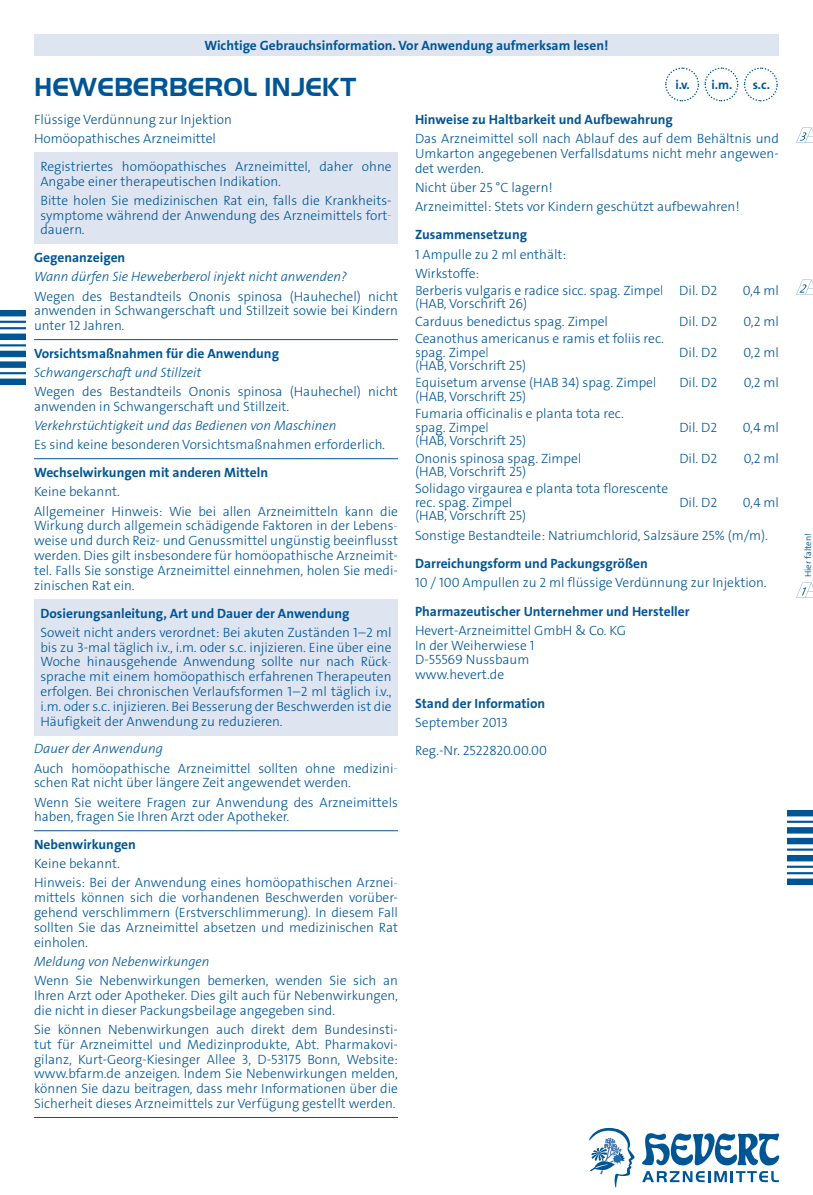
<style>
.page{position:relative;width:813px;height:1195px;background:#fff}
.page>*{position:absolute;margin:0;border:0;box-sizing:border-box;transform-origin:0 0}
.t1{font:700 27px "Handel Gothic Hevert";color:#005595}
.t2{font:13.5px/14.9px "The Sans LP3 Lig";color:#005595}
.t3{font:13.5px "The Sans LP7 Bld";color:#005595}
.t4{font:13.5px "The Sans LP3 Lig IT";color:#005595}
.t5{font:12.75px "The Sans LP7 Bld";color:#005595}
.t6{font:9px "The Sans LP4 Se Lig";color:#005595}
</style>
<div class="page">
<svg style="left:796px;top:583px;width:16px;height:15px"></svg>
<svg style="left:796px;top:280px;width:16px;height:15px"></svg>
<svg style="left:796px;top:128px;width:16px;height:15px"></svg>
<div style="left:34px;top:34px;width:744px;height:22px;background:#dee5f1"></div>
<img style="left:0;top:310px;width:26px;height:75px">
<img style="left:787px;top:810px;width:25px;height:74px">
<svg style="left:665px;top:67px;width:113px;height:35px"></svg>
<div style="left:34px;top:152px;width:364px;height:92px;background:#dee5f1"></div>
<hr style="left:34px;top:339px;width:364px;height:1px;background:#005595">
<hr style="left:34px;top:458px;width:364px;height:1px;background:#005595">
<div style="left:34px;top:599px;width:364px;height:136px;background:#dee5f1"></div>
<hr style="left:34px;top:830px;width:364px;height:1px;background:#005595">
<hr style="left:34px;top:1117px;width:364px;height:1px;background:#005595">
<hr style="left:417px;top:298px;width:105px;height:1px;background:#005595">
<hr style="left:417px;top:390px;width:106px;height:1px;background:#005595">
<hr style="left:417px;top:466px;width:106px;height:1px;background:#005595">
<hr style="left:417px;top:510px;width:83px;height:1px;background:#005595">
<svg style="left:642px;top:1133px;width:136px;height:32px"></svg>
<svg style="left:642px;top:1171px;width:136px;height:11px"></svg>
<svg style="left:589px;top:1128px;width:46px;height:59px"></svg>
<p class="t3" style="left:204px;top:40px;width:405px">Wichtige Gebrauchsinformation. Vor Anwendung aufmerksam lesen!</p>
<h1 class="t1" style="left:34px;top:71px;width:323px">HEWEBERBEROL INJEKT</h1>
<p class="t5" style="left:675px;top:79px;width:16px">i.v.</p>
<p class="t5" style="left:711px;top:79px;width:22px">i.m.</p>
<p class="t5" style="left:752px;top:79px;width:19px">s.c.</p>
<p class="t2" style="left:34px;top:111px;width:199px;line-height:19px">Flüssige Verdünnung zur Injektion<br>Homöopathisches Arzneimittel</p>
<p class="t2" style="left:40px;top:160px;width:352px">Registriertes homöopathisches Arzneimittel, daher ohne<br>Angabe einer therapeutischen Indikation.</p>
<p class="t2" style="left:40px;top:194px;width:352px;text-align:justify">Bitte holen Sie medizinischen Rat ein, falls die Krankheits&shy;symptome während der Anwendung des Arzneimittels fort&shy;dauern.</p>
<p class="t3" style="left:34px;top:252px;width:93px">Gegenanzeigen</p>
<p class="t4" style="left:34px;top:272px;width:314px">Wann dürfen Sie Heweberberol injekt nicht anwenden?</p>
<p class="t2" style="left:34px;top:290px;width:365px;text-align:justify">Wegen des Bestandteils Ononis spinosa (Hauhechel) nicht anwenden in Schwangerschaft und Stillzeit sowie bei Kindern unter 12 Jahren.</p>
<p class="t3" style="left:34px;top:348px;width:246px">Vorsichtsmaßnahmen für die Anwendung</p>
<p class="t4" style="left:34px;top:367px;width:169px">Schwangerschaft und Stillzeit</p>
<p class="t2" style="left:34px;top:385px;width:365px">Wegen des Bestandteils Ononis spinosa (Hauhechel) nicht anwenden in Schwangerschaft und Stillzeit.</p>
<p class="t4" style="left:34px;top:421px;width:304px">Verkehrstüchtigkeit und das Bedienen von Maschinen</p>
<p class="t2" style="left:34px;top:438px;width:352px">Es sind keine besonderen Vorsichtsmaßnahmen erforderlich.</p>
<p class="t3" style="left:34px;top:467px;width:235px">Wechselwirkungen mit anderen Mitteln</p>
<p class="t2" style="left:34px;top:483px;width:365px;line-height:19px">Keine bekannt.<br>Allgemeiner Hinweis: Wie bei allen Arzneimitteln kann die</p>
<p class="t2" style="left:34px;top:519px;width:365px;text-align:justify">Wirkung durch allgemein schädigende Faktoren in der Lebens&shy;weise und durch Reiz- und Genussmittel ungünstig beeinflusst werden. Dies gilt insbesondere für homöopathische Arzneimit&shy;tel. Falls Sie sonstige Arzneimittel einnehmen, holen Sie medi&shy;zinischen Rat ein.</p>
<p class="t3" style="left:40px;top:607px;width:310px">Dosierungsanleitung, Art und Dauer der Anwendung</p>
<p class="t2" style="left:40px;top:626px;width:352px;text-align:justify">Soweit nicht anders verordnet: Bei akuten Zuständen 1–2 ml bis zu 3-mal täglich i.v., i.m. oder s.c. injizieren. Eine über eine Woche hinausgehende Anwendung sollte nur nach Rück&shy;sprache mit einem homöopathisch erfahrenen Therapeuten erfolgen. Bei chronischen Verlaufsformen 1–2 ml täglich i.v., i.m. oder s.c. injizieren. Bei Besserung der Beschwerden ist die Häufigkeit der Anwendung zu reduzieren.</p>
<p class="t4" style="left:34px;top:744px;width:130px">Dauer der Anwendung</p>
<p class="t2" style="left:34px;top:761px;width:365px">Auch homöopathische Arzneimittel sollten ohne medizini&shy;schen Rat nicht über längere Zeit angewendet werden.</p>
<p class="t2" style="left:34px;top:795px;width:365px">Wenn Sie weitere Fragen zur Anwendung des Arzneimittels haben, fragen Sie Ihren Arzt oder Apotheker.</p>
<p class="t3" style="left:34px;top:839px;width:103px">Nebenwirkungen</p>
<p class="t2" style="left:34px;top:855px;width:365px;line-height:19px">Keine bekannt.<br>Hinweis: Bei der Anwendung eines homöopathischen Arznei-</p>
<p class="t2" style="left:34px;top:891px;width:365px;text-align:justify">mittels können sich die vorhandenen Beschwerden vorüber&shy;gehend verschlimmern (Erstverschlimmerung). In diesem Fall sollten Sie das Arzneimittel absetzen und medizinischen Rat einholen.</p>
<p class="t4" style="left:34px;top:956px;width:177px">Meldung von Nebenwirkungen</p>
<p class="t2" style="left:34px;top:974px;width:365px;text-align:justify">Wenn Sie Nebenwirkungen bemerken, wenden Sie sich an Ihren Arzt oder Apotheker. Dies gilt auch für Nebenwirkungen, die nicht in dieser Packungsbeilage angegeben sind.</p>
<p class="t2" style="left:34px;top:1023px;width:365px;text-align:justify">Sie können Nebenwirkungen auch direkt dem Bundesinsti&shy;tut für Arzneimittel und Medizinprodukte, Abt. Pharmakovi&shy;gilanz, Kurt-Georg-Kiesinger Allee 3, D-53175 Bonn, Website: www.bfarm.de anzeigen. Indem Sie Nebenwirkungen melden, können Sie dazu beitragen, dass mehr Informationen über die Sicherheit dieses Arzneimittels zur Verfügung gestellt werden.</p>
<p class="t3" style="left:415px;top:114px;width:259px">Hinweise zu Haltbarkeit und Aufbewahrung</p>
<p class="t2" style="left:415px;top:132px;width:365px;text-align:justify">Das Arzneimittel soll nach Ablauf des auf dem Behältnis und Umkarton angegebenen Verfallsdatums nicht mehr angewen&shy;det werden.</p>
<p class="t2" style="left:415px;top:179px;width:326px;line-height:19px">Nicht über 25 °C lagern!<br>Arzneimittel: Stets vor Kindern geschützt aufbewahren!</p>
<p class="t3" style="left:415px;top:229px;width:113px">Zusammensetzung</p>
<p class="t2" style="left:415px;top:245px;width:153px;line-height:19px">1 Ampulle zu 2 ml enthält:<br>Wirkstoffe:</p>
<p class="t2" style="left:415px;top:284px;width:303px">Berberis vul aris e radice sicc. spag. Zimpel Dil. D2</p>
<p class="t2" style="left:742px;top:284px;width:38px">0,4 ml</p>
<p class="t2" style="left:415px;top:297px;width:114px">(HAB, Vorschrift 26)</p>
<p class="t2" style="left:483px;top:284px;width:9px">g</p>
<p class="t2" style="left:415px;top:315px;width:194px">Carduus benedictus spag. Zimpel</p>
<p class="t2" style="left:679px;top:315px;width:39px">Dil. D2</p>
<p class="t2" style="left:743px;top:315px;width:37px">0,2 ml</p>
<p class="t2" style="left:415px;top:333px;width:250px;line-height:13.5px">Ceanothus americanus e ramis et foliis rec. s a . Zim el</p>
<p class="t2" style="left:679px;top:346px;width:39px">Dil. D2</p>
<p class="t2" style="left:743px;top:346px;width:37px">0,2 ml</p>
<p class="t2" style="left:420px;top:346px;width:23px">p g</p>
<p class="t2" style="left:471px;top:346px;width:9px">p</p>
<p class="t2" style="left:415px;top:376px;width:243px">E uisetum arvense (HAB 34) spag. Zimpel</p>
<p class="t2" style="left:679px;top:376px;width:39px">Dil. D2</p>
<p class="t2" style="left:743px;top:376px;width:37px">0,2 ml</p>
<p class="t2" style="left:415px;top:390px;width:112px">(HAB, Vorschrift 25)</p>
<p class="t2" style="left:415px;top:359px;width:112px">(HAB, Vorschrift 25)</p>
<p class="t2" style="left:421px;top:376px;width:9px">q</p>
<p class="t2" style="left:415px;top:408px;width:210px;line-height:13.5px">Fumaria officinalis e planta tota rec. s a . Zim el</p>
<p class="t2" style="left:679px;top:421px;width:39px">Dil. D2</p>
<p class="t2" style="left:742px;top:421px;width:38px">0,4 ml</p>
<p class="t2" style="left:420px;top:421px;width:23px">p g</p>
<p class="t2" style="left:471px;top:421px;width:9px">p</p>
<p class="t2" style="left:415px;top:452px;width:168px">Ononis s inosa s ag. Zimpel</p>
<p class="t2" style="left:679px;top:452px;width:39px">Dil. D2</p>
<p class="t2" style="left:743px;top:452px;width:37px">0,2 ml</p>
<p class="t2" style="left:415px;top:465px;width:112px">(HAB, Vorschrift 25)</p>
<p class="t2" style="left:415px;top:434px;width:112px">(HAB, Vorschrift 25)</p>
<p class="t2" style="left:465px;top:452px;width:9px">p</p>
<p class="t2" style="left:513px;top:452px;width:9px">p</p>
<p class="t2" style="left:415px;top:483px;width:254px;line-height:13.5px">Solidago virgaurea e planta tota florescente rec. s a . Zim el</p>
<p class="t2" style="left:679px;top:496px;width:39px">Dil. D2</p>
<p class="t2" style="left:742px;top:496px;width:38px">0,4 ml</p>
<p class="t2" style="left:444px;top:496px;width:23px">p g</p>
<p class="t2" style="left:494px;top:496px;width:9px">p</p>
<p class="t2" style="left:415px;top:528px;width:354px">Sonstige Bestandteile: Natriumchlorid, Salzsäure 25% (m/m).</p>
<p class="t3" style="left:415px;top:558px;width:234px">Darreichungsform und Packungsgrößen</p>
<p class="t2" style="left:415px;top:576px;width:353px">10 / 100 Ampullen zu 2 ml flüssige Verdünnung zur Injektion.</p>
<p class="t3" style="left:415px;top:605px;width:276px">Pharmazeutischer Unternehmer und Hersteller</p>
<p class="t2" style="left:415px;top:624px;width:212px">Hevert-Arzneimittel GmbH &amp; Co. KG<br>In der Weiherwiese 1<br>D-55569 Nussbaum<br>www.hevert.de</p>
<p class="t3" style="left:415px;top:697px;width:131px">Stand der Information</p>
<p class="t2" style="left:415px;top:709px;width:133px;line-height:28px">September 2013<br>Reg.-Nr. 2522820.00.00</p>
<p class="t2" style="left:415px;top:509px;width:112px">(HAB, Vorschrift 25)</p>
<p class="t6" style="left:803px;top:577px;width:46px;rotate:-90deg">Hier falten!</p>
</div>
